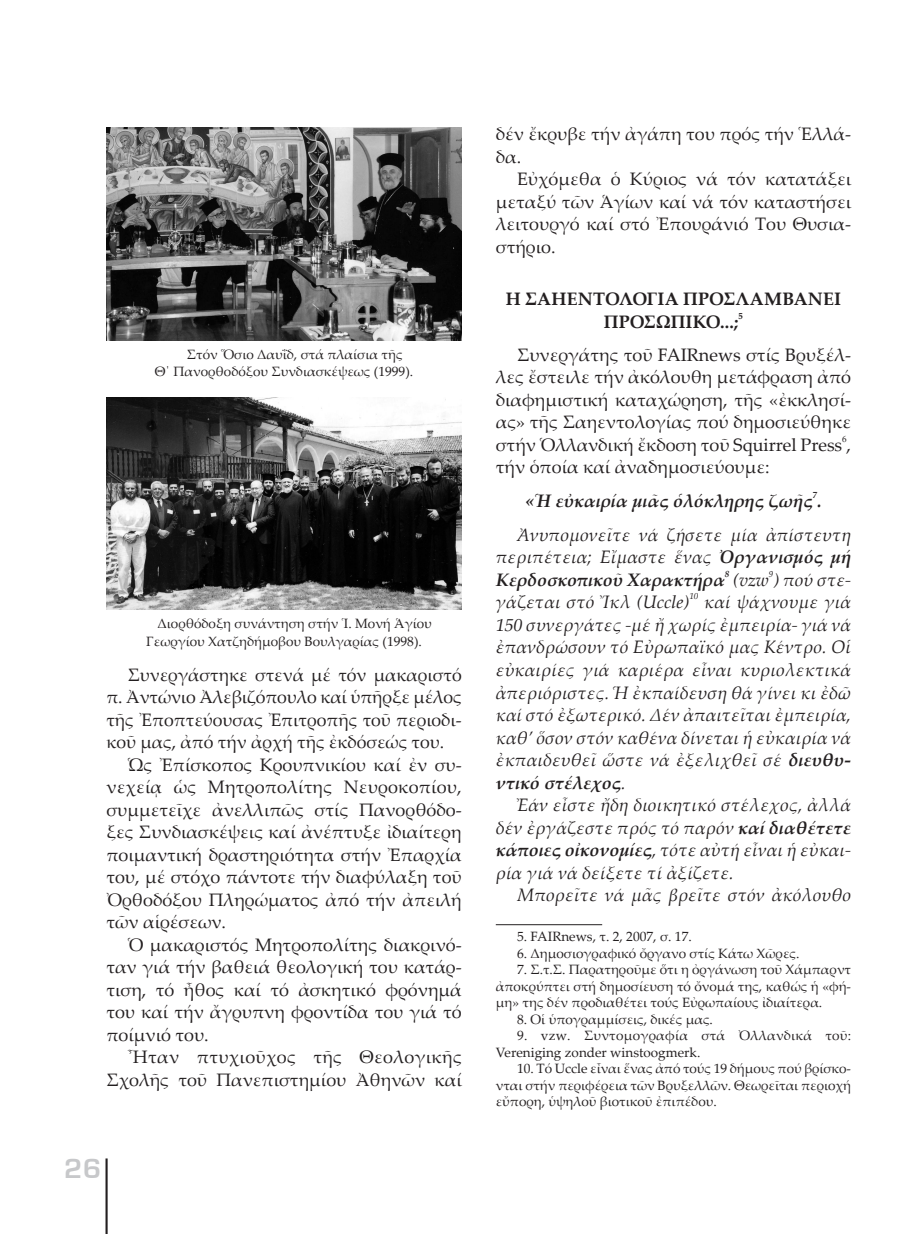
<style>
.page{position:relative;width:915px;height:1234px;background:#fff}
.page>*{position:absolute;margin:0;border:0;box-sizing:border-box;transform-origin:0 0}
.t1{font:30px "UB Europa Bold";color:#c7c8ca}
.t2{font:18px/22.5px "Palatino Linotype";color:#231f20;text-align:justify}
.t3{font:italic 18px/22.5px "Palatino Linotype";color:#231f20;text-align:justify}
.t4{font:700 18px/22.5px "Palatino Linotype";letter-spacing:.005em;color:#231f20;text-align:center}
.t5{font:italic 700 18px "Palatino Linotype";color:#231f20}
.t6{font:18px "Palatino Linotype";letter-spacing:.02em;color:#231f20}
.t7{font:13.5px/16.5px "Palatino Linotype";color:#231f20;text-align:justify}
.t8{font:13.5px/16.5px "Palatino Linotype";letter-spacing:.02em;color:#231f20}
.t9{font:italic 9px "Palatino Linotype";color:#231f20}
.t10{font:italic 700 9px "Palatino Linotype";color:#231f20}
.t11{font:700 9px "Palatino Linotype";color:#231f20}
.t12{font:9px "Palatino Linotype";color:#231f20}
.s1{font-weight:700}
</style>
<div class="page">
<hr style="left:105px;top:1158px;width:3px;height:75px;background:#231f20">
<hr style="left:495px;top:924px;width:107px;height:1px;background:#231f20">
<img style="left:106px;top:128px;width:355px;height:212px">
<img style="left:106px;top:397px;width:355px;height:213px">
<p class="t7" style="left:155px;top:345px;width:260px;line-height:17.2px;text-indent:32px">Στόν Ὅσιο Δαυΐδ, στά πλαίσια τῆς<br>Θ΄ Πανορθοδόξου Συνδιασκέψεως (1999).</p>
<p class="t7" style="left:146px;top:614px;width:287px;line-height:17.2px;text-indent:11px">Διορθόδοξη συνάντηση στήν Ἱ. Μονή Ἁγίου<br>Γεωργίου Χατζηδήμοβου Βουλγαρίας (1998).</p>
<p class="t2" style="left:128px;top:662px;width:335px">Συνεργάστηκε στενά μέ τόν μακαριστό</p>
<p class="t2" style="left:106px;top:685px;width:357px">π. Ἀντώνιο Ἀλεβιζόπουλο καί ὑπῆρξε μέλος</p>
<p class="t2" style="left:106px;top:707px;width:356px">τῆς Ἐποπτεύουσας Ἐπιτροπῆς τοῦ περιοδι-</p>
<p class="t2" style="left:106px;top:730px;width:339px">κοῦ μας, ἀπό τήν ἀρχή τῆς ἐκδόσεώς του.</p>
<p class="t2" style="left:128px;top:752px;width:335px">Ὡς Ἐπίσκοπος Κρουπνικίου καί ἐν συ-</p>
<p class="t2" style="left:106px;top:775px;width:356px">νεχείᾳ ὡς Μητροπολίτης Νευροκοπίου,</p>
<p class="t2" style="left:106px;top:797px;width:357px">συμμετεῖχε ἀνελλιπῶς στίς Πανορθόδο-</p>
<p class="t2" style="left:106px;top:820px;width:357px">ξες Συνδιασκέψεις καί ἀνέπτυξε ἰδιαίτερη</p>
<p class="t2" style="left:106px;top:842px;width:357px">ποιμαντική δραστηριότητα στήν Ἐπαρχία</p>
<p class="t2" style="left:106px;top:865px;width:357px">του, μέ στόχο πάντοτε τήν διαφύλαξη τοῦ</p>
<p class="t2" style="left:106px;top:887px;width:357px">Ὀρθοδόξου Πληρώματος ἀπό τήν ἀπειλή</p>
<p class="t2" style="left:106px;top:910px;width:121px">τῶν αἱρέσεων.</p>
<p class="t2" style="left:128px;top:932px;width:335px">Ὁ μακαριστός Μητροπολίτης διακρινό-</p>
<p class="t2" style="left:106px;top:955px;width:357px">ταν γιά τήν βαθειά θεολογική του κατάρ-</p>
<p class="t2" style="left:106px;top:977px;width:357px">τιση, τό ἦθος καί τό ἀσκητικό φρόνημά</p>
<p class="t2" style="left:106px;top:1000px;width:357px">του καί τήν ἄγρυπνη φροντίδα του γιά τό</p>
<p class="t2" style="left:106px;top:1022px;width:104px">ποίμνιό του.</p>
<p class="t6" style="left:128px;top:1044px;width:335px">Ἦταν πτυχιοῦχος τῆς Θεολογικῆς</p>
<p class="t2" style="left:106px;top:1067px;width:357px">Σχολῆς τοῦ Πανεπιστημίου Ἀθηνῶν καί</p>
<h1 class="t1" style="left:62px;top:1153px;width:40px">26</h1>
<p class="t2" style="left:495px;top:122px;width:357px">δέν ἔκρυβε τήν ἀγάπη του πρός τήν Ἑλλά&shy;δα.</p>
<p class="t2" style="left:495px;top:167px;width:357px;text-indent:21px">Εὐχόμεθα ὁ Κύριος νά τόν κατατάξει μεταξύ τῶν Ἁγίων καί νά τόν καταστήσει λειτουργό καί στό Ἐπουράνιό Του Θυσια&shy;στήριο.</p>
<p class="t4" style="left:505px;top:287px;width:336px">Η ΣΑΗΕΝΤΟΛΟΓΙΑ ΠΡΟΣΛΑΜΒΑΝΕΙ<br>ΠΡΟΣΩΠΙΚΟ...;</p>
<p class="t11" style="left:738px;top:309px;width:6px">5</p>
<p class="t2" style="left:495px;top:342px;width:357px;text-indent:21px">Συνεργάτης τοῦ FAIRnews στίς Βρυξέλ&shy;λες ἔστειλε τήν ἀκόλουθη μετάφραση ἀπό διαφημιστική καταχώρηση, τῆς «ἐκκλησί&shy;ας» τῆς Σαηεντολογίας πού δημοσιεύθηκε στήν Ὁλλανδική ἔκδοση τοῦ Squirrel Press ,</p>
<p class="t12" style="left:841px;top:432px;width:6px">6</p>
<p class="t2" style="left:495px;top:455px;width:275px">τήν ὁποία καί ἀναδημοσιεύουμε:</p>
<p class="t5" style="left:525px;top:488px;width:297px">«Ἡ εὐκαιρία μιᾶς ὁλόκληρης ζωῆς .</p>
<p class="t10" style="left:812px;top:488px;width:6px">7</p>
<p class="t3" style="left:495px;top:522px;width:357px;text-indent:21px">Ἀνυπομονεῖτε νά ζήσετε μία ἀπίστευτη περιπέτεια; Εἴμαστε ἕνας <span class="s1">Ὀργανισμός μή Κερδοσκοπικοῦ Χαρακτήρα</span></p>
<p class="t10" style="left:724px;top:567px;width:6px">8</p>
<p class="t3" style="left:733px;top:567px;width:119px">(vzw ) πού στε-</p>
<p class="t9" style="left:768px;top:567px;width:6px">9</p>
<p class="t3" style="left:495px;top:590px;width:195px">γάζεται στό Ἴκλ (Uccle)</p>
<p class="t9" style="left:689px;top:590px;width:10px">10</p>
<p class="t3" style="left:495px;top:590px;width:357px;text-indent:208px">καί ψάχνουμε γιά 150 συνεργάτες -μέ ἤ χωρίς ἐμπειρία- γιά νά ἐπανδρώσουν τό Εὐρωπαϊκό μας Κέντρο. Οἱ εὐκαιρίες γιά καριέρα εἶναι κυριολεκτικά ἀπεριόριστες. Ἡ ἐκπαίδευση θά γίνει κι ἐδῶ καί στό ἐξωτερικό. Δέν ἀπαιτεῖται ἐμπειρία, καθ’ ὅσον στόν καθένα δίνεται ἡ εὐκαιρία νά ἐκπαιδευθεῖ ὥστε νά ἐξελιχθεῖ σέ <span class="s1">διευθυ&shy;ντικό στέλεχος</span>.</p>
<p class="t3" style="left:495px;top:792px;width:357px;text-indent:21px">Ἐάν εἶστε ἤδη διοικητικό στέλεχος, ἀλλά δέν ἐργάζεστε πρός τό παρόν <span class="s1">καί διαθέτετε κάποιες οἰκονομίες</span>, τότε αὐτή εἶναι ἡ εὐκαι&shy;ρία γιά νά δείξετε τί ἀξίζετε.</p>
<p class="t3" style="left:517px;top:882px;width:335px">Μπορεῖτε νά μᾶς βρεῖτε στόν ἀκόλουθο</p>
<p class="t7" style="left:517px;top:927px;width:176px">5. FAIRnews, τ. 2, 2007, σ. 17.</p>
<p class="t7" style="left:517px;top:944px;width:284px">6. Δημοσιογραφικό ὄργανο στίς Κάτω Χῶρες.</p>
<p class="t7" style="left:495px;top:960px;width:357px;text-indent:21px">7. Σ.τ.Σ. Παρατηροῦμε ὅτι η ὀργάνωση τοῦ Χάμπαρντ ἀποκρύπτει στή δημοσίευση τό ὄνομά της, καθώς ἡ «φή&shy;μη» της δέν προδιαθέτει τούς Εὐρωπαίους ἰδιαίτερα.</p>
<p class="t7" style="left:517px;top:1010px;width:197px">8. Οἱ ὑπογραμμίσεις, δικές μας.</p>
<p class="t8" style="left:495px;top:1026px;width:357px;text-indent:21px">9. vzw. Συντομογραφία στά Ὀλλανδικά τοῦ:<br>Vereniging zonder winstoogmerk.</p>
<p class="t7" style="left:495px;top:1059px;width:357px;text-indent:21px">10. Τό Uccle εἶναι ἕνας ἀπό τούς 19 δήμους πού βρίσκο&shy;νται στήν περιφέρεια τῶν Βρυξελλῶν. Θεωρεῖται περιοχή εὔπορη, ὑψηλοῦ βιοτικοῦ ἐπιπέδου.</p>
</div>
